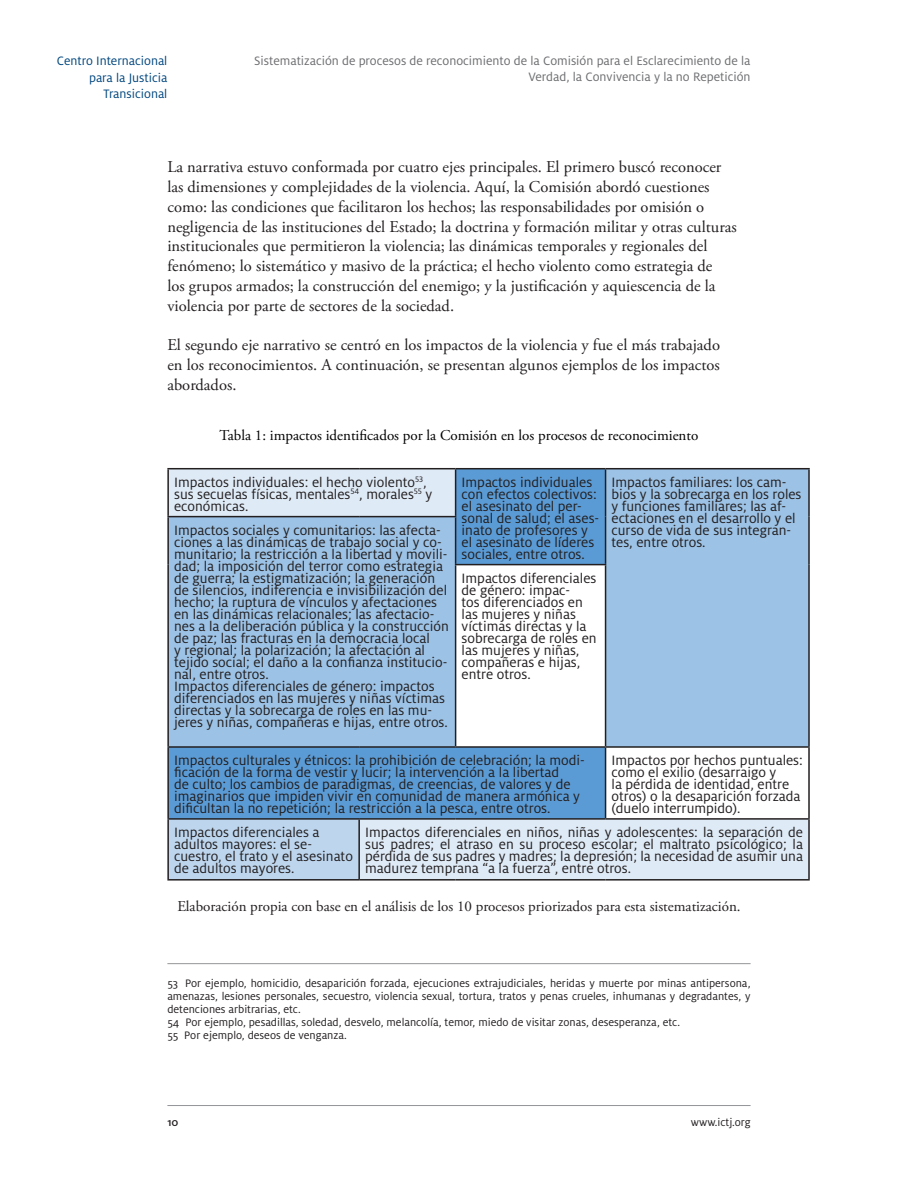
<style>
.page{position:relative;width:918px;height:1188px;background:#fff}
.page>*{position:absolute;margin:0;border:0;box-sizing:border-box;transform-origin:0 0}
.t1{font:16.5px/19.8px "Adobe Garamond Pro";color:#231f20}
.t2{font:15px/12px "Milo OT";color:#231f20}
.t3{font:15px "Adobe Garamond Pro";color:#231f20}
.t4{font:15px "Adobe Garamond Pro";color:#000}
.t5{font:13.5px/16.5px "Milo OT";color:#6c6d70;text-align:right}
.t6{font:13.5px/16.5px "Milo OT";color:#00467e;text-align:right}
.Footnote_Text{font:12px/12.9px "Milo OT";color:#231f20;text-align:justify}
.t7{font:500 12px "Milo OT";color:#231f20}
</style>
<div class="page">
<hr style="left:167px;top:1105px;width:584px;height:1px;background:#939598">
<svg style="left:360px;top:748px;width:448px;height:131px;fill:#deeaf6"></svg>
<div style="left:169px;top:748px;width:436px;height:70px;background:#5b9bd5"></div>
<svg style="left:169px;top:469px;width:639px;height:277px;fill:#9cc2e5"></svg>
<div style="left:168px;top:819px;width:191px;height:61px;background:#bdd6ee"></div>
<hr style="left:167px;top:468px;width:192px;height:1px;background:#231f20">
<hr style="left:167px;top:469px;width:2px;height:47px;background:#231f20">
<hr style="left:359px;top:468px;width:97px;height:1px;background:#231f20">
<hr style="left:456px;top:468px;width:150px;height:1px;background:#231f20">
<hr style="left:455px;top:469px;width:1px;height:47px;background:#231f20">
<hr style="left:606px;top:468px;width:204px;height:1px;background:#231f20">
<hr style="left:605px;top:469px;width:1px;height:48px;background:#231f20">
<hr style="left:808px;top:469px;width:2px;height:48px;background:#231f20">
<hr style="left:167px;top:516px;width:192px;height:1px;background:#231f20">
<hr style="left:167px;top:517px;width:2px;height:48px;background:#231f20">
<hr style="left:359px;top:516px;width:97px;height:1px;background:#231f20">
<hr style="left:455px;top:517px;width:1px;height:47px;background:#231f20">
<hr style="left:605px;top:517px;width:1px;height:47px;background:#231f20">
<hr style="left:808px;top:517px;width:2px;height:48px;background:#231f20">
<hr style="left:167px;top:565px;width:2px;height:181px;background:#231f20">
<hr style="left:455px;top:564px;width:151px;height:1px;background:#231f20">
<hr style="left:455px;top:565px;width:1px;height:181px;background:#231f20">
<hr style="left:605px;top:565px;width:1px;height:181px;background:#231f20">
<hr style="left:808px;top:565px;width:2px;height:181px;background:#231f20">
<hr style="left:167px;top:746px;width:192px;height:2px;background:#231f20">
<hr style="left:167px;top:748px;width:2px;height:70px;background:#231f20">
<hr style="left:359px;top:746px;width:97px;height:2px;background:#231f20">
<hr style="left:456px;top:746px;width:150px;height:2px;background:#231f20">
<hr style="left:606px;top:746px;width:204px;height:2px;background:#231f20">
<hr style="left:605px;top:748px;width:1px;height:70px;background:#231f20">
<hr style="left:808px;top:748px;width:2px;height:70px;background:#231f20">
<hr style="left:167px;top:818px;width:192px;height:2px;background:#231f20">
<hr style="left:167px;top:820px;width:2px;height:59px;background:#231f20">
<hr style="left:359px;top:818px;width:97px;height:2px;background:#231f20">
<hr style="left:358px;top:820px;width:2px;height:59px;background:#231f20">
<hr style="left:456px;top:818px;width:150px;height:2px;background:#231f20">
<hr style="left:606px;top:818px;width:204px;height:2px;background:#231f20">
<hr style="left:808px;top:820px;width:2px;height:59px;background:#231f20">
<hr style="left:167px;top:879px;width:192px;height:2px;background:#231f20">
<hr style="left:359px;top:879px;width:97px;height:2px;background:#231f20">
<hr style="left:456px;top:879px;width:150px;height:2px;background:#231f20">
<hr style="left:606px;top:879px;width:204px;height:2px;background:#231f20">
<hr style="left:167px;top:963px;width:584px;height:1px;background:#939598">
<p class="t6" style="left:57px;top:53px;width:112px">Centro Internacional para la Justicia<br>Transicional</p>
<p class="t5" style="left:254px;top:52px;width:498px">Sistematización de procesos de reconocimiento de la Comisión para el Esclarecimiento de la<br>Verdad, la Convivencia y la no Repetición</p>
<p class="t1" style="left:167px;top:158px;width:571px">La narrativa estuvo conformada por cuatro ejes principales. El primero buscó reconocer las dimensiones y complejidades de la violencia. Aquí, la Comisión abordó cuestiones como: las condiciones que facilitaron los hechos; las responsabilidades por omisión o negligencia de las instituciones del Estado; la doctrina y formación militar y otras culturas institucionales que permitieron la violencia; las dinámicas temporales y regionales del fenómeno; lo sistemático y masivo de la práctica; el hecho violento como estrategia de<br>los grupos armados; la construcción del enemigo; y la justificación y aquiescencia de la violencia por parte de sectores de la sociedad.</p>
<p class="t1" style="left:167px;top:336px;width:554px;text-align:justify">El segundo eje narrativo se centró en los impactos de la violencia y fue el más trabajado en los reconocimientos. A continuación, se presentan algunos ejemplos de los impactos abordados.</p>
<p class="t4" style="left:220px;top:427px;width:480px">Tabla 1: impactos identificados por la Comisión en los procesos de reconocimiento</p>
<p class="t2" style="left:174px;top:476px;width:260px">Impactos individuales: el hecho violento<sup>53</sup>, sus secuelas físicas, mentales<sup>54</sup>, morales<sup>55</sup> y económicas.</p>
<p class="t2" style="left:462px;top:476px;width:139px">Impactos individuales con efectos colectivos: el asesinato del per&shy;sonal de salud; el ases&shy;inato de profesores y el asesinato de líderes sociales, entre otros.</p>
<p class="t2" style="left:612px;top:476px;width:191px">Impactos familiares: los cam&shy;bios y la sobrecarga en los roles y funciones familiares; las af&shy;ectaciones en el desarrollo y el curso de vida de sus integran&shy;tes, entre otros.</p>
<p class="t2" style="left:174px;top:524px;width:276px">Impactos sociales y comunitarios: las afecta&shy;ciones a las dinámicas de trabajo social y co&shy;munitario; la restricción a la libertad y movili&shy;dad; la imposición del terror como estrategia de guerra; la estigmatización; la generación de silencios, indiferencia e invisibilización del hecho; la ruptura de vínculos y afectaciones en las dinámicas relacionales; las afectacio&shy;nes a la deliberación pública y la construcción de paz; las fracturas en la democracia local<br>y regional; la polarización; la afectación al tejido social; el daño a la confianza institucio&shy;nal, entre otros.</p>
<p class="t2" style="left:174px;top:680px;width:275px">Impactos diferenciales de género: impactos diferenciados en las mujeres y niñas víctimas directas y la sobrecarga de roles en las mu&shy;jeres y niñas, compañeras e hijas, entre otros.</p>
<p class="t2" style="left:462px;top:572px;width:137px">Impactos diferenciales de género: impac-<br>tos diferenciados en las mujeres y niñas víctimas directas y la sobrecarga de roles en las mujeres y niñas, compañeras e hijas, entre otros.</p>
<p class="t2" style="left:174px;top:754px;width:412px">Impactos culturales y étnicos: la prohibición de celebración; la modi&shy;ficación de la forma de vestir y lucir; la intervención a la libertad<br>de culto; los cambios de paradigmas, de creencias, de valores y de imaginarios que impiden vivir en comunidad de manera armónica y dificultan la no repetición; la restricción a la pesca, entre otros.</p>
<p class="t2" style="left:612px;top:754px;width:193px">Impactos por hechos puntuales: como el exilio (desarraigo y<br>la pérdida de identidad, entre otros) o la desaparición forzada (duelo interrumpido).</p>
<p class="t2" style="left:174px;top:826px;width:180px">Impactos diferenciales a adultos mayores: el se&shy;cuestro, el trato y el asesinato de adultos mayores.</p>
<p class="t2" style="left:365px;top:826px;width:439px;text-align:justify">Impactos diferenciales en niños, niñas y adolescentes: la separación de sus padres; el atraso en su proceso escolar; el maltrato psicológico; la pérdida de sus padres y madres; la depresión; la necesidad de asumir una madurez temprana “a la fuerza”, entre otros.</p>
<p class="t3" style="left:177px;top:897px;width:565px">Elaboración propia con base en el análisis de los 10 procesos priorizados para esta sistematización.</p>
<p class="Footnote_Text" style="left:167px;top:977px;width:585px">53 Por ejemplo, homicidio, desaparición forzada, ejecuciones extrajudiciales, heridas y muerte por minas antipersona, amenazas, lesiones personales, secuestro, violencia sexual, tortura, tratos y penas crueles, inhumanas y degradantes, y detenciones arbitrarias, etc.</p>
<p class="Footnote_Text" style="left:167px;top:1016px;width:514px">54 Por ejemplo, pesadillas, soledad, desvelo, melancolía, temor, miedo de visitar zonas, desesperanza, etc.</p>
<p class="Footnote_Text" style="left:167px;top:1029px;width:181px">55 Por ejemplo, deseos de venganza.</p>
<p class="t7" style="left:167px;top:1116px;width:13px">10</p>
<p class="Footnote_Text" style="left:691px;top:1116px;width:61px">www.ictj.org</p>
</div>
